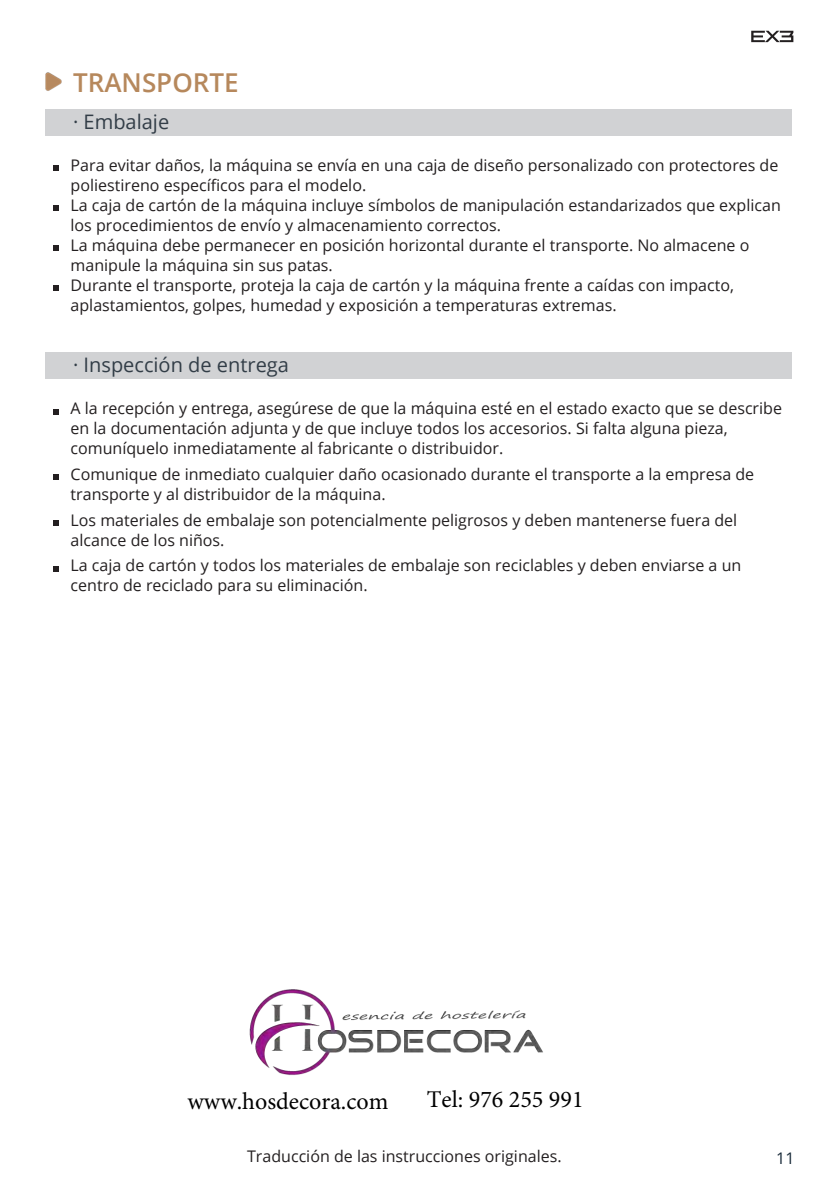
<style>
.page{position:relative;width:840px;height:1191px;background:#fff}
.page>*{position:absolute;margin:0;border:0;box-sizing:border-box;transform-origin:0 0}
.headline{font:600 26px "Open Sans";color:#b6885c}
.t1{font:24px "Minion Pro";color:#000}
.subhead{font:20px "Open Sans";color:#323d47}
.Paragraph_normal{font:16px/20px "Open Sans";color:#231f20}
.t2{font:16px "Open Sans";color:#172938}
</style>
<div class="page">
<svg style="left:751px;top:31px;width:42px;height:11px"></svg>
<div style="left:46px;top:109px;width:745px;height:27px;background:#d1d2d4"></div>
<img style="left:45px;top:72px;width:17px;height:19px">
<svg style="left:54px;top:165px;width:5px;height:6px"></svg>
<svg style="left:54px;top:205px;width:5px;height:6px"></svg>
<svg style="left:54px;top:245px;width:5px;height:6px"></svg>
<svg style="left:54px;top:285px;width:5px;height:6px"></svg>
<div style="left:46px;top:352px;width:745px;height:27px;background:#d1d2d4"></div>
<svg style="left:54px;top:409px;width:5px;height:5px"></svg>
<svg style="left:54px;top:474px;width:5px;height:6px"></svg>
<svg style="left:54px;top:520px;width:5px;height:6px"></svg>
<svg style="left:54px;top:566px;width:5px;height:5px"></svg>
<img style="left:249px;top:989px;width:294px;height:86px">
<p class="headline" style="left:73px;top:65px;width:167px">TRANSPORTE</p>
<p class="subhead" style="left:73px;top:108px;width:98px">· Embalaje</p>
<p class="Paragraph_normal" style="left:71px;top:155px;width:709px">Para evitar daños, la máquina se envía en una caja de diseño personalizado con protectores de poliestireno específicos para el modelo.</p>
<p class="Paragraph_normal" style="left:71px;top:195px;width:711px">La caja de cartón de la máquina incluye símbolos de manipulación estandarizados que explican los procedimientos de envío y almacenamiento correctos.</p>
<p class="Paragraph_normal" style="left:71px;top:235px;width:680px">La máquina debe permanecer en posición horizontal durante el transporte. No almacene o manipule la máquina sin sus patas.</p>
<p class="Paragraph_normal" style="left:71px;top:275px;width:664px">Durante el transporte, proteja la caja de cartón y la máquina frente a caídas con impacto, aplastamientos, golpes, humedad y exposición a temperaturas extremas.</p>
<p class="subhead" style="left:73px;top:351px;width:217px">· Inspección de entrega</p>
<p class="Paragraph_normal" style="left:71px;top:398px;width:712px">A la recepción y entrega, asegúrese de que la máquina esté en el estado exacto que se describe en la documentación adjunta y de que incluye todos los accesorios. Si falta alguna pieza, comuníquelo inmediatamente al fabricante o distribuidor.</p>
<p class="Paragraph_normal" style="left:71px;top:464px;width:684px">Comunique de inmediato cualquier daño ocasionado durante el transporte a la empresa de transporte y al distribuidor de la máquina.</p>
<p class="Paragraph_normal" style="left:71px;top:509px;width:668px">Los materiales de embalaje son potencialmente peligrosos y deben mantenerse fuera del alcance de los niños.</p>
<p class="Paragraph_normal" style="left:71px;top:555px;width:672px">La caja de cartón y todos los materiales de embalaje son reciclables y deben enviarse a un centro de reciclado para su eliminación.</p>
<h2 class="t1" style="left:187px;top:1085px;width:202px">www.hosdecora.com</h2>
<h2 class="t1" style="left:426px;top:1083px;width:158px">Tel: 976 255 991</h2>
<p class="Paragraph_normal" style="left:247px;top:1145px;width:316px">Traducción de las instrucciones originales.</p>
<p class="t2" style="left:775px;top:1147px;width:20px">11</p>
</div>
